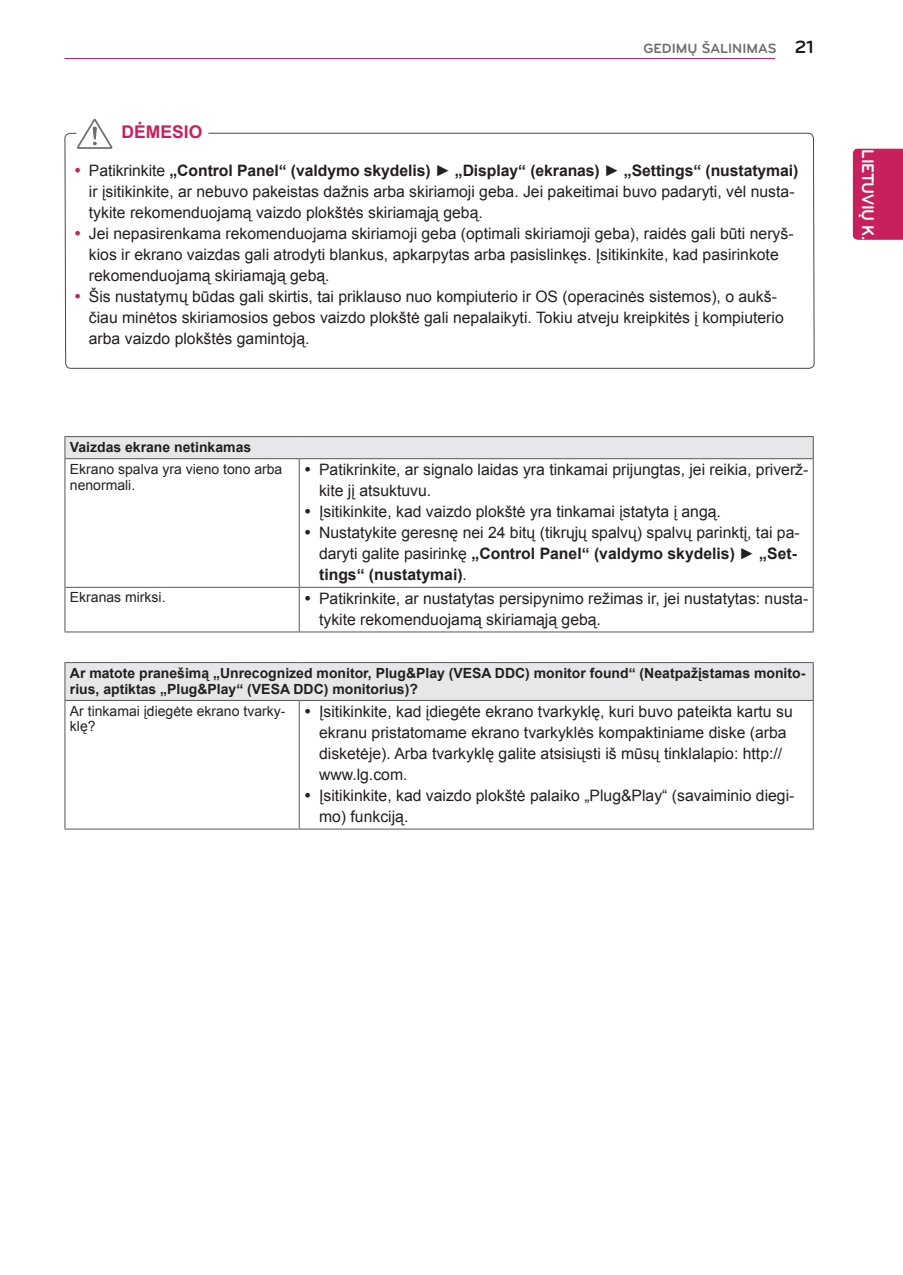
<style>
.page{position:relative;width:903px;height:1275px;background:#fff}
.page>*{position:absolute;margin:0;border:0;box-sizing:border-box;transform-origin:0 0}
.t1{font:700 21px "Bryant LG";color:#fff}
.t2{font:700 18.38px "Bryant LG";color:#1a161a}
.t3{font:700 17.5px "Bryant LG";letter-spacing:-.025em;color:#fff;scale:.95 1}
.t4{font:700 17.5px "Arial";color:#c8205d}
.body-bullet-9{font:15.75px/21px "Arial";color:#231f20}
.Body-Bullet{font:15.75px/21px "Arial";color:#231f20}
.Body-Bold-Center{font:700 14px/15.8px "Arial";color:#231f20}
.Body{font:14px/15.8px "Arial";color:#231f20}
.t5{font:700 14px "Bryant LG";color:#6c6d70}
.s1{font-weight:700}
</style>
<div class="page">
<div style="left:853px;top:149px;width:50px;height:91px;background:#c8205d"></div>
<div style="left:65px;top:437px;width:748px;height:22px;background:#e6e7e9"></div>
<hr style="left:64px;top:436px;width:235px;height:1px;background:#57585a">
<svg style="left:64px;top:437px;width:1px;height:21px"></svg>
<hr style="left:299px;top:436px;width:515px;height:1px;background:#57585a">
<svg style="left:813px;top:437px;width:1px;height:21px"></svg>
<hr style="left:64px;top:458px;width:235px;height:1px;background:#57585a">
<hr style="left:64px;top:459px;width:1px;height:128px;background:#57585a">
<hr style="left:299px;top:458px;width:515px;height:1px;background:#57585a">
<hr style="left:299px;top:459px;width:1px;height:128px;background:#57585a">
<hr style="left:813px;top:459px;width:1px;height:128px;background:#57585a">
<hr style="left:64px;top:587px;width:235px;height:1px;background:#57585a">
<hr style="left:64px;top:588px;width:1px;height:43px;background:#57585a">
<hr style="left:299px;top:587px;width:515px;height:1px;background:#57585a">
<hr style="left:299px;top:588px;width:1px;height:43px;background:#57585a">
<hr style="left:813px;top:588px;width:1px;height:43px;background:#57585a">
<hr style="left:64px;top:631px;width:235px;height:1px;background:#57585a">
<hr style="left:299px;top:631px;width:515px;height:1px;background:#57585a">
<div style="left:65px;top:663px;width:748px;height:37px;background:#e6e7e9"></div>
<hr style="left:64px;top:662px;width:235px;height:1px;background:#57585a">
<hr style="left:64px;top:663px;width:1px;height:37px;background:#57585a">
<hr style="left:299px;top:662px;width:515px;height:1px;background:#57585a">
<hr style="left:813px;top:663px;width:1px;height:37px;background:#57585a">
<hr style="left:64px;top:700px;width:235px;height:1px;background:#57585a">
<hr style="left:64px;top:701px;width:1px;height:128px;background:#57585a">
<hr style="left:299px;top:700px;width:515px;height:1px;background:#57585a">
<hr style="left:299px;top:701px;width:1px;height:128px;background:#57585a">
<hr style="left:813px;top:701px;width:1px;height:128px;background:#57585a">
<hr style="left:64px;top:829px;width:235px;height:1px;background:#57585a">
<hr style="left:299px;top:829px;width:515px;height:1px;background:#57585a">
<svg style="left:64px;top:58px;width:751px;height:311px"></svg>
<svg style="left:77px;top:119px;width:35px;height:30px"></svg>
<svg style="left:75px;top:168px;width:5px;height:5px"></svg>
<svg style="left:75px;top:231px;width:5px;height:5px"></svg>
<svg style="left:75px;top:294px;width:5px;height:5px"></svg>
<p class="t4" style="left:122px;top:121px;width:82px">DĖMESIO</p>
<p class="t5" style="left:643px;top:40px;width:135px">GEDIMŲ ŠALINIMAS</p>
<p class="t2" style="left:795px;top:36px;width:20px">21</p>
<p class="Body-Bullet" style="left:89px;top:160px;width:711px">Patikrinkite <span class="s1">„Control Panel“ (valdymo skydelis) ► „Display“ (ekranas) ► „Settings“ (nustatymai) </span>ir įsitikinkite, ar nebuvo pakeistas dažnis arba skiriamoji geba. Jei pakeitimai buvo padaryti, vėl nusta&shy;tykite rekomenduojamą vaizdo plokštės skiriamąją gebą.</p>
<p class="Body-Bullet" style="left:89px;top:223px;width:706px">Jei nepasirenkama rekomenduojama skiriamoji geba (optimali skiriamoji geba), raidės gali būti neryš&shy;kios ir ekrano vaizdas gali atrodyti blankus, apkarpytas arba pasislinkęs. Įsitikinkite, kad pasirinkote rekomenduojamą skiriamąją gebą.</p>
<p class="Body-Bullet" style="left:89px;top:286px;width:696px">Šis nustatymų būdas gali skirtis, tai priklauso nuo kompiuterio ir OS (operacinės sistemos), o aukš&shy;čiau minėtos skiriamosios gebos vaizdo plokštė gali nepalaikyti. Tokiu atveju kreipkitės į kompiuterio arba vaizdo plokštės gamintoją.</p>
<p class="Body-Bold-Center" style="left:70px;top:439px;width:183px">Vaizdas ekrane netinkamas</p>
<p class="Body" style="left:70px;top:461px;width:214px">Ekrano spalva yra vieno tono arba nenormali.</p>
<p class="body-bullet-9" style="left:319px;top:459px;width:491px">Patikrinkite, ar signalo laidas yra tinkamai prijungtas, jei reikia, priverž&shy;kite jį atsuktuvu.</p>
<p class="body-bullet-9" style="left:319px;top:501px;width:403px">Įsitikinkite, kad vaizdo plokštė yra tinkamai įstatyta į angą.</p>
<p class="body-bullet-9" style="left:319px;top:522px;width:482px">Nustatykite geresnę nei 24 bitų (tikrųjų spalvų) spalvų parinktį, tai pa&shy;daryti galite pasirinkę <span class="s1">„Control Panel“ (valdymo skydelis) ► „Set&shy;tings“ (nustatymai)</span>.</p>
<p class="Body" style="left:70px;top:590px;width:97px">Ekranas mirksi.</p>
<p class="body-bullet-9" style="left:319px;top:588px;width:491px">Patikrinkite, ar nustatytas persipynimo režimas ir, jei nustatytas: nusta&shy;tykite rekomenduojamą skiriamąją gebą.</p>
<p class="Body-Bold-Center" style="left:70px;top:665px;width:737px">Ar matote pranešimą „Unrecognized monitor, Plug&amp;Play (VESA DDC) monitor found“ (Neatpažįstamas monito&shy;rius, aptiktas „Plug&amp;Play“ (VESA DDC) monitorius)?</p>
<p class="Body" style="left:70px;top:703px;width:217px">Ar tinkamai įdiegėte ekrano tvarky&shy;klę?</p>
<p class="body-bullet-9" style="left:319px;top:701px;width:475px">Įsitikinkite, kad įdiegėte ekrano tvarkyklę, kuri buvo pateikta kartu su ekranu pristatomame ekrano tvarkyklės kompaktiniame diske (arba disketėje). Arba tvarkyklę galite atsisiųsti iš mūsų tinklalapio: http:// www.lg.com.</p>
<p class="body-bullet-9" style="left:319px;top:785px;width:477px">Įsitikinkite, kad vaizdo plokštė palaiko „Plug&amp;Play“ (savaiminio diegi&shy;mo) funkciją.</p>
<p class="t3" style="left:879px;top:149px;width:97px;rotate:90deg">LIETUVIŲ K.</p>
<p class="t1" style="left:883px;top:183px;width:24px;rotate:90deg">LT</p>
</div>
